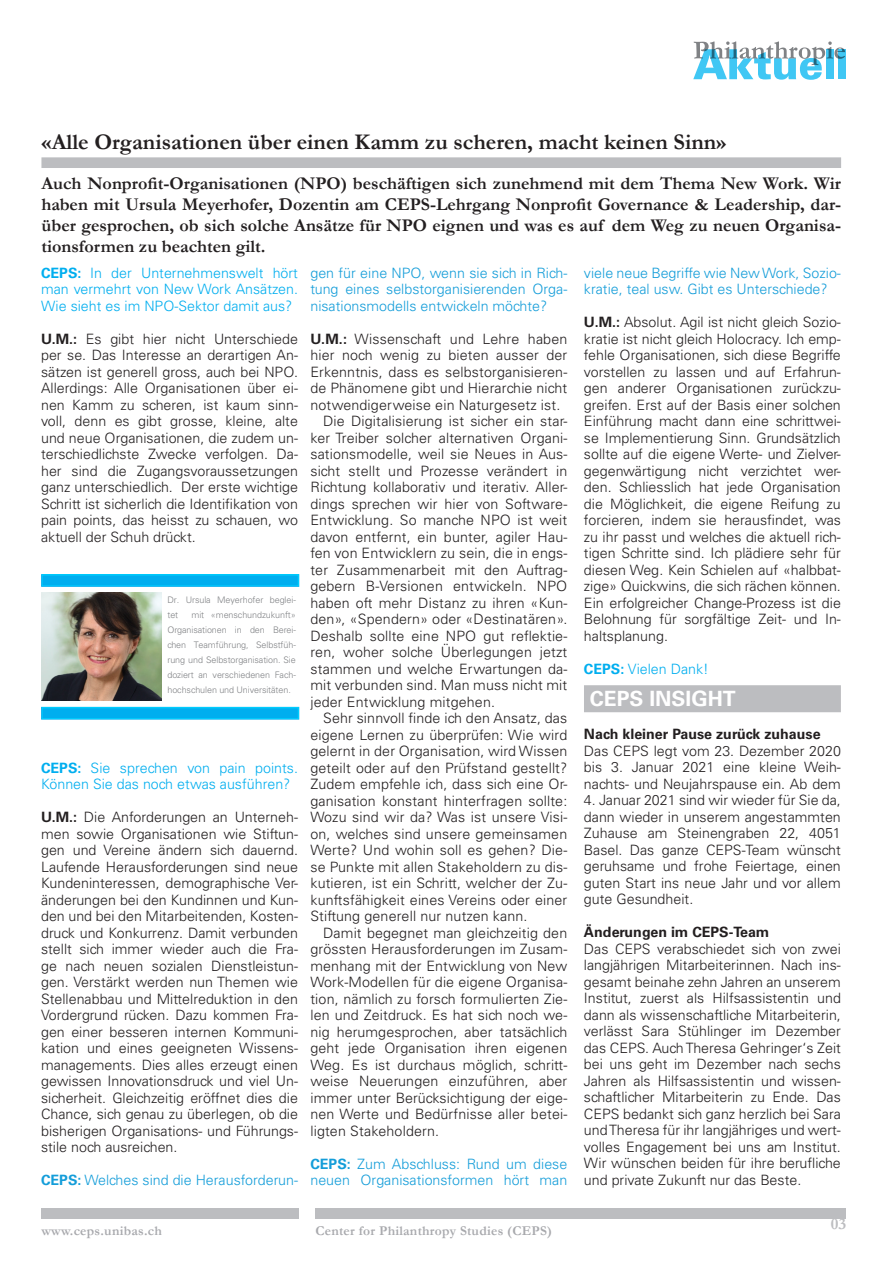
<style>
.page{position:relative;width:893px;height:1263px;background:#fff}
.page>*{position:absolute;margin:0;border:0;box-sizing:border-box;transform-origin:0 0}
.t1{font:700 22.5px "Garamond";color:#231f20}
.t2{font:700 21px "Univers LT Std";color:#fff}
.t3{font:700 18px/20.7px "Garamond";color:#231f20;text-align:justify}
.t4{font:700 16.5px "Garamond";color:#bcbdc0}
.Lauftext{font:300 14.25px/16.5px "Univers LT Std";color:#231f20;text-align:justify}
.Lauftext-2{font:300 14.25px/16.5px "Univers LT Std";color:#149dd9}
.Lauftext-3{font:300 14.25px/16.5px "Univers LT Std";color:#00aeef;text-align:justify}
.t5{font:700 14.25px "Univers LT Std";color:#231f20}
.t6{font:700 13.5px "Garamond";letter-spacing:.02em;color:#a8a9ad}
.Lauftext-4{font:300 9px/15px "Univers LT Std";letter-spacing:-.01em;color:#808285}
.s1{font-weight:700}
</style>
<div class="page">
<div style="left:315px;top:1208px;width:531px;height:10px;background:#bcbdc0"></div>
<div style="left:41px;top:1208px;width:257px;height:10px;background:#bcbdc0"></div>
<div style="left:838px;top:49px;width:8px;height:30px;background:#40c7f4"></div>
<svg style="left:693px;top:41px;width:152px;height:39px"></svg>
<div style="left:41px;top:157px;width:800px;height:11px;background:#bcbdc0"></div>
<div style="left:42px;top:575px;width:256px;height:11px;background:#00aeef"></div>
<div style="left:41px;top:574px;width:258px;height:13px;border:2px solid #00aeef"></div>
<div style="left:42px;top:708px;width:256px;height:11px;background:#00aeef"></div>
<div style="left:41px;top:707px;width:258px;height:13px;border:2px solid #00aeef"></div>
<div style="left:584px;top:685px;width:257px;height:27px;background:#bcbdc0"></div>
<img style="left:41px;top:592px;width:121px;height:109px">
<p class="t1" style="left:41px;top:127px;width:687px">«Alle Organisationen über einen Kamm zu scheren, macht keinen Sinn»</p>
<p class="t3" style="left:41px;top:173px;width:801px">Auch Nonprofit-Organisationen (NPO) beschäftigen sich zunehmend mit dem Thema New Work. Wir haben mit Ursula Meyerhofer, Dozentin am CEPS-Lehrgang Nonprofit Governance &amp; Leadership, dar&shy;über gesprochen, ob sich solche Ansätze für NPO eignen und was es auf dem Weg zu neuen Organisa&shy;tionsformen zu beachten gilt.</p>
<p class="Lauftext-3" style="left:41px;top:264px;width:258px"><span class="s1">CEPS:</span> In der Unternehmenswelt hört man vermehrt von New Work Ansätzen.<br>Wie sieht es im NPO-Sektor damit aus?</p>
<p class="Lauftext" style="left:41px;top:330px;width:258px"><span class="s1">U.M.:</span> Es gibt hier nicht Unterschiede per se. Das Interesse an derartigen An&shy;sätzen ist generell gross, auch bei NPO.<br>Allerdings: Alle Organisationen über ei&shy;nen Kamm zu scheren, ist kaum sinn&shy;voll, denn es gibt grosse, kleine, alte und neue Organisationen, die zudem un&shy;terschiedlichste Zwecke verfolgen. Da&shy;her sind die Zugangsvoraussetzungen ganz unterschiedlich. Der erste wichtige Schritt ist sicherlich die Identifikation von pain points, das heisst zu schauen, wo aktuell der Schuh drückt.</p>
<p class="Lauftext-2" style="left:310px;top:264px;width:258px;text-align:justify">gen für eine NPO, wenn sie sich in Rich&shy;tung eines selbstorganisierenden Orga&shy;nisationsmodells entwickeln möchte?</p>
<p class="Lauftext" style="left:310px;top:330px;width:258px"><span class="s1">U.M.:</span> Wissenschaft und Lehre haben hier noch wenig zu bieten ausser der Erkenntnis, dass es selbstorganisieren&shy;de Phänomene gibt und Hierarchie nicht notwendigerweise ein Naturgesetz ist.</p>
<p class="Lauftext" style="left:310px;top:413px;width:258px;text-indent:13px">Die Digitalisierung ist sicher ein star&shy;ker Treiber solcher alternativen Organi&shy;sationsmodelle, weil sie Neues in Aus&shy;sicht stellt und Prozesse verändert in Richtung kollaborativ und iterativ. Aller&shy;dings sprechen wir hier von Software-Entwicklung. So manche NPO ist weit davon entfernt, ein bunter, agiler Hau&shy;fen von Entwicklern zu sein, die in engs&shy;ter Zusammenarbeit mit den Auftrag&shy;gebern B-Versionen entwickeln. NPO haben oft mehr Distanz zu ihren «Kun&shy;den», «Spendern» oder «Destinatären».<br>Deshalb sollte eine NPO gut reflektie&shy;ren, woher solche Überlegungen jetzt stammen und welche Erwartungen da&shy;mit verbunden sind. Man muss nicht mit jeder Entwicklung mitgehen.</p>
<p class="Lauftext" style="left:310px;top:710px;width:258px;text-indent:13px">Sehr sinnvoll finde ich den Ansatz, das eigene Lernen zu überprüfen: Wie wird gelernt in der Organisation, wird Wissen geteilt oder auf den Prüfstand gestellt?<br>Zudem empfehle ich, dass sich eine Or&shy;ganisation konstant hinterfragen sollte:<br>Wozu sind wir da? Was ist unsere Visi&shy;on, welches sind unsere gemeinsamen Werte? Und wohin soll es gehen? Die&shy;se Punkte mit allen Stakeholdern zu dis&shy;kutieren, ist ein Schritt, welcher der Zu&shy;kunftsfähigkeit eines Vereins oder einer Stiftung generell nur nutzen kann.</p>
<p class="Lauftext" style="left:310px;top:924px;width:258px;text-indent:13px">Damit begegnet man gleichzeitig den grössten Herausforderungen im Zusam&shy;menhang mit der Entwicklung von New Work-Modellen für die eigene Organisa&shy;tion, nämlich zu forsch formulierten Zie&shy;len und Zeitdruck. Es hat sich noch we&shy;nig herumgesprochen, aber tatsächlich geht jede Organisation ihren eigenen Weg. Es ist durchaus möglich, schritt&shy;weise Neuerungen einzuführen, aber immer unter Berücksichtigung der eige&shy;nen Werte und Bedürfnisse aller betei&shy;ligten Stakeholdern.</p>
<p class="Lauftext-2" style="left:310px;top:1155px;width:258px"><span class="s1">CEPS:</span> Zum Abschluss: Rund um diese neuen Organisationsformen hört man</p>
<p class="Lauftext-2" style="left:584px;top:264px;width:258px">viele neue Begriffe wie New Work, Sozio&shy;kratie, teal usw. Gibt es Unterschiede?</p>
<p class="Lauftext" style="left:584px;top:314px;width:258px"><span class="s1">U.M.:</span> Absolut. Agil ist nicht gleich Sozio&shy;kratie ist nicht gleich Holocracy. Ich emp&shy;fehle Organisationen, sich diese Begriffe vorstellen zu lassen und auf Erfahrun&shy;gen anderer Organisationen zurückzu&shy;greifen. Erst auf der Basis einer solchen Einführung macht dann eine schrittwei&shy;se Implementierung Sinn. Grundsätzlich sollte auf die eigene Werte- und Zielver&shy;gegenwärtigung nicht verzichtet wer&shy;den. Schliesslich hat jede Organisation die Möglichkeit, die eigene Reifung zu forcieren, indem sie herausfindet, was zu ihr passt und welches die aktuell rich&shy;tigen Schritte sind. Ich plädiere sehr für diesen Weg. Kein Schielen auf «halbbat&shy;zige» Quickwins, die sich rächen können.<br>Ein erfolgreicher Change-Prozess ist die Belohnung für sorgfältige Zeit- und In&shy;haltsplanung.</p>
<p class="Lauftext-3" style="left:584px;top:660px;width:126px"><span class="s1">CEPS:</span> Vielen Dank!</p>
<p class="Lauftext-4" style="left:167px;top:592px;width:130px">Dr. Ursula Meyerhofer beglei&shy;tet</p>
<p class="Lauftext-4" style="left:167px;top:607px;width:130px;text-align:justify;text-indent:24px">mit «menschundzukunft» Organisationen in den Berei&shy;chen Teamführung, Selbstfüh&shy;rung und Selbstorganisation. Sie doziert an verschiedenen Fach&shy;hochschulen und Universitäten.</p>
<p class="t2" style="left:590px;top:686px;width:147px">CEPS INSIGHT</p>
<p class="t5" style="left:584px;top:726px;width:238px">Nach kleiner Pause zurück zuhause</p>
<p class="Lauftext" style="left:584px;top:742px;width:258px">Das CEPS legt vom 23. Dezember 2020 bis 3. Januar 2021 eine kleine Weih&shy;nachts- und Neujahrspause ein. Ab dem</p>
<p class="Lauftext" style="left:584px;top:792px;width:258px">4. Januar 2021 sind wir wieder für Sie da, dann wieder in unserem angestammten Zuhause am Steinengraben 22, 4051<br>Basel. Das ganze CEPS-Team wünscht geruhsame und frohe Feiertage, einen guten Start ins neue Jahr und vor allem gute Gesundheit.</p>
<p class="t5" style="left:584px;top:924px;width:187px">Änderungen im CEPS-Team</p>
<p class="Lauftext" style="left:584px;top:940px;width:258px">Das CEPS verabschiedet sich von zwei langjährigen Mitarbeiterinnen. Nach ins&shy;gesamt beinahe zehn Jahren an unserem Institut, zuerst als Hilfsassistentin und dann als wissenschaftliche Mitarbeiterin, verlässt Sara Stühlinger im Dezember das CEPS. Auch Theresa Gehringer‘s Zeit bei uns geht im Dezember nach sechs Jahren als Hilfsassistentin und wissen&shy;schaftlicher Mitarbeiterin zu Ende. Das CEPS bedankt sich ganz herzlich bei Sara und Theresa für ihr langjähriges und wert&shy;volles Engagement bei uns am Institut.<br>Wir wünschen beiden für ihre berufliche und private Zukunft nur das Beste.</p>
<p class="Lauftext-3" style="left:41px;top:759px;width:258px"><span class="s1">CEPS:</span> Sie sprechen von pain points.<br>Können Sie das noch etwas ausführen?</p>
<p class="Lauftext" style="left:41px;top:809px;width:258px"><span class="s1">U.M.:</span> Die Anforderungen an Unterneh&shy;men sowie Organisationen wie Stiftun&shy;gen und Vereine ändern sich dauernd.<br>Laufende Herausforderungen sind neue Kundeninteressen, demographische Ver&shy;änderungen bei den Kundinnen und Kun&shy;den und bei den Mitarbeitenden, Kosten&shy;druck und Konkurrenz. Damit verbunden stellt sich immer wieder auch die Fra&shy;ge nach neuen sozialen Dienstleistun&shy;gen. Verstärkt werden nun Themen wie Stellenabbau und Mittelreduktion in den Vordergrund rücken. Dazu kommen Fra&shy;gen einer besseren internen Kommuni&shy;kation und eines geeigneten Wissens&shy;managements. Dies alles erzeugt einen gewissen Innovationsdruck und viel Un&shy;sicherheit. Gleichzeitig eröffnet dies die Chance, sich genau zu überlegen, ob die bisherigen Organisations- und Führungs&shy;stile noch ausreichen.</p>
<p class="Lauftext-2" style="left:41px;top:1172px;width:258px"><span class="s1">CEPS:</span> Welches sind die Herausforderun-</p>
<p class="t6" style="left:41px;top:1221px;width:122px">www.ceps.unibas.ch</p>
<p class="t6" style="left:315px;top:1221px;width:238px">Center for Philanthropy Studies (CEPS)</p>
<p class="t4" style="left:831px;top:1213px;width:17px">03</p>
</div>
